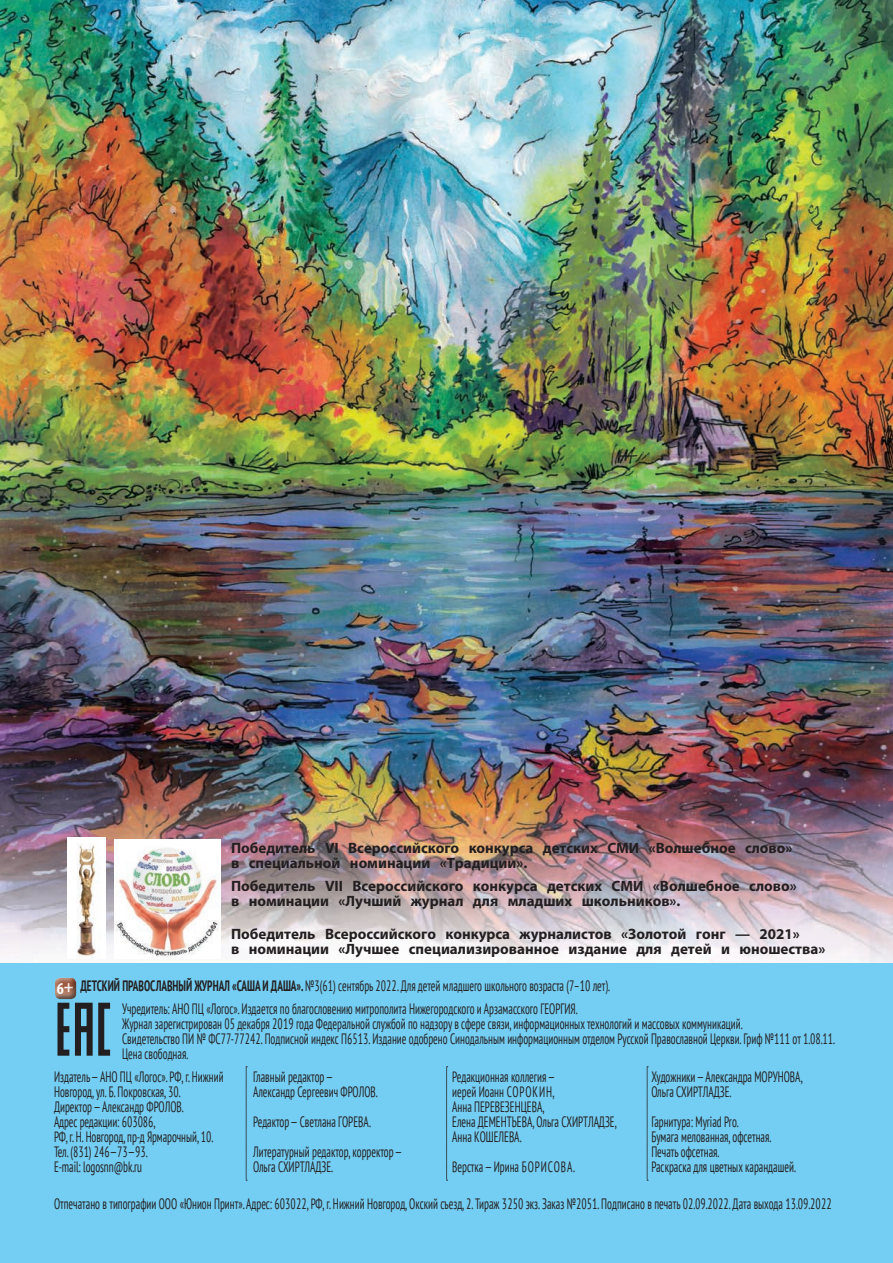
<style>
.page{position:relative;width:893px;height:1263px;background:#fff}
.page>*{position:absolute;margin:0;border:0;box-sizing:border-box;transform-origin:0 0}
.t1{font:700 condensed 16.65px "Myriad Pro";color:#fff}
.t2{font:condensed 15px/15px "PT Sans";color:#231f20;scale:.75 1}
.t3{font:700 15px/15px "Myriad Pro";color:#231f20}
.s1{font-weight:700}
</style>
<div class="page">
<img style="left:0;top:0;width:893px;height:963px">
<div style="left:0;top:963px;width:893px;height:300px;background:#74cdf2"></div>
<svg style="left:246px;top:1066px;width:1px;height:115px"></svg>
<svg style="left:446px;top:1066px;width:2px;height:115px"></svg>
<svg style="left:647px;top:1066px;width:1px;height:115px"></svg>
<svg style="left:58px;top:1003px;width:52px;height:53px"></svg>
<div style="left:52px;top:976px;width:32px;height:26px;background:#231f20;opacity:.75"></div>
<img style="left:68px;top:838px;width:37px;height:121px">
<img style="left:115px;top:839px;width:105px;height:120px">
<p class="t3" style="left:231px;top:839px;width:563px">Победитель VI Всероссийского конкурса детских СМИ «Волшебное слово» в специальной номинации «Традиции».</p>
<p class="t3" style="left:231px;top:878px;width:567px">Победитель VII Всероссийского конкурса детских СМИ «Волшебное слово» в номинации «Лучший журнал для младших школьников».</p>
<p class="t3" style="left:231px;top:926px;width:596px">Победитель Всероссийского конкурса журналистов «Золотой гонг — 2021»<br>в номинации «Лучшее специализированное издание для детей и юношества»</p>
<p class="t2" style="left:122px;top:973px;width:652px;line-height:23.5px;text-indent:-42px"><span class="s1">ДЕТСКИЙ ПРАВОСЛАВНЫЙ ЖУРНАЛ «САША И ДАША».</span> №3(61) сентябрь 2022. Для детей младшего школьного возраста (7–10 лет).<br>Учредитель: АНО ПЦ «Логос». Издается по благословению митрополита Нижегородского и Арзамасского ГЕОРГИЯ.</p>
<p class="t2" style="left:122px;top:1016px;width:952px">Журнал зарегистрирован 05 декабря 2019 года Федеральной службой по надзору в сфере связи, информационных технологий и массовых коммуникаций.<br>Свидетельство ПИ № ФС77-77242. Подписной индекс П6513. Издание одобрено Синодальным информационным отделом Русской Православной Церкви. Гриф №111 от 1.08.11.<br>Цена свободная.</p>
<p class="t1" style="left:57px;top:977px;width:18px">6+</p>
<p class="t2" style="left:54px;top:1068px;width:228px">Издатель —АНО ПЦ «Логос». РФ, г. Нижний<br>Новгород, ул. Б. Покровская, 30.<br>Директор —Александр ФРОЛОВ.<br>Адрес редакции: 603086,<br>РФ, г. Н. Новгород, пр-д Ярмарочный, 10.<br>Тел. (831) 246—73—93.<br>E-mail: logosnn@bk.ru</p>
<p class="t2" style="left:253px;top:1068px;width:168px">Главный редактор —<br>Александр Сергеевич ФРОЛОВ.</p>
<p class="t2" style="left:253px;top:1106px;width:201px;line-height:30px">Редактор —Светлана ГОРЕВА.<br>Литературный редактор, корректор —</p>
<p class="t2" style="left:253px;top:1158px;width:108px">Ольга СХИРТЛАДЗЕ.</p>
<p class="t2" style="left:452px;top:1068px;width:221px">Редакционная коллегия —<br>иерей Иоанн Соро кин,<br>Анна ПЕРЕВЕЗЕНЦЕВА,<br>Елена ДЕМЕНТЬЕВА, Ольга СХИРТЛАДЗЕ,<br>Анна КОШЕЛЕВА.</p>
<p class="t2" style="left:452px;top:1158px;width:111px">Верстка —Ирина Борисова</p>
<p class="t2" style="left:573px;top:1158px;width:4px">.</p>
<p class="t2" style="left:651px;top:1068px;width:203px">Художники —Александра МОРУНОВА,<br>Ольга СХИРТЛАДЗЕ.</p>
<p class="t2" style="left:651px;top:1113px;width:194px">Гарнитура: Myriad Pro.<br>Бумага мелованная, офсетная.<br>Печать офсетная.<br>Раскраска для цветных карандашей.</p>
<p class="t2" style="left:54px;top:1196px;width:1038px">Отпечатано в типографии ООО «Юнион Принт». Адрес: 603022, РФ, г. Нижний Новгород, Окский съезд, 2. Тираж 3250 экз. Заказ №2051. Подписано в печать 02.09.2022. Дата выхода 13.09.2022</p>
</div>
